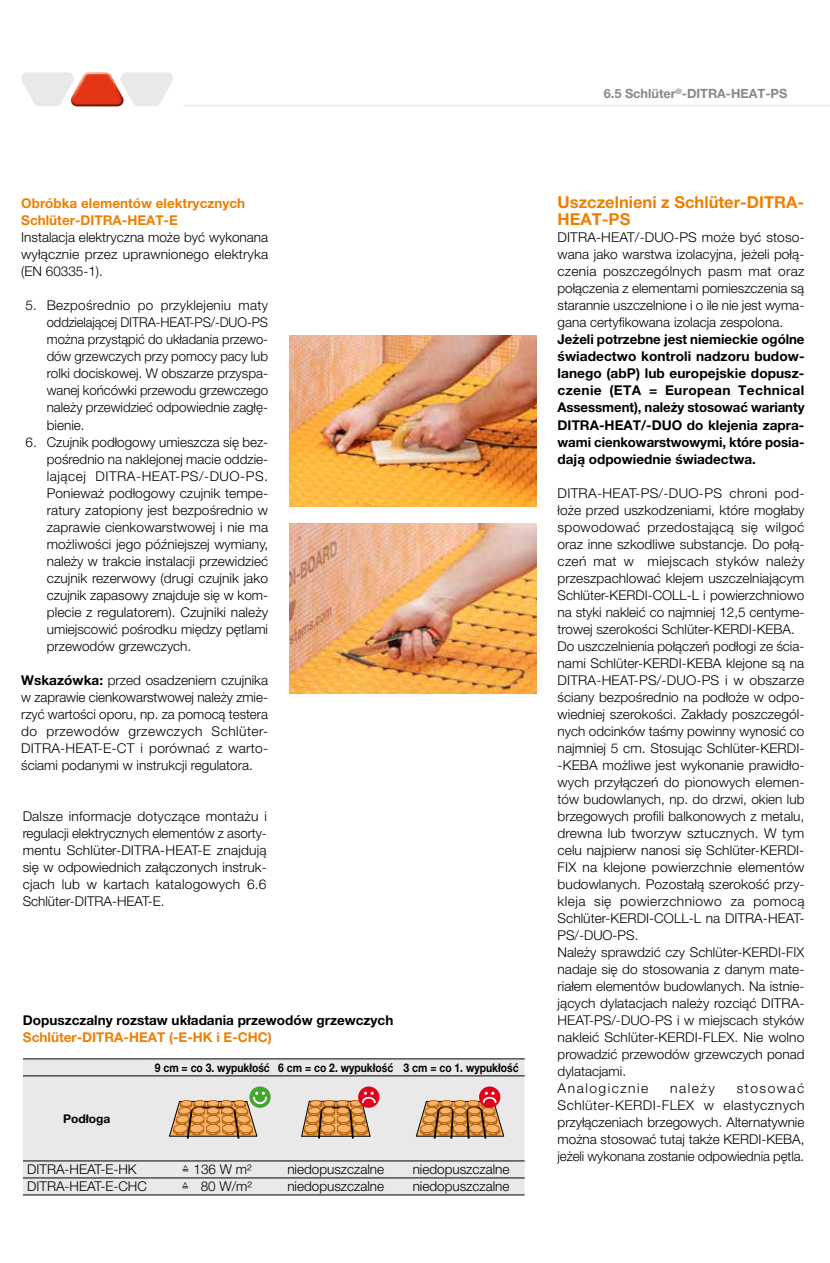
<style>
.page{position:relative;width:830px;height:1263px;background:#fff}
.page>*{position:absolute;margin:0;border:0;box-sizing:border-box;transform-origin:0 0}
.t1{font:700 16.5px/17px "Helvetica Neue LT Pro";color:#ee7f00}
.t2{font:300 13.5px/17px "Helvetica Neue LT Pro";color:#000;text-align:justify}
.t3{font:700 13.5px/17px "Helvetica Neue LT Pro";color:#000;text-align:justify}
.t4{font:700 13.5px/17px "Helvetica Neue LT Pro";color:#ee7f00}
.t5{font:700 12.75px "Helvetica Neue LT Pro";color:#87888a}
.t6{font:700 12px "Helvetica Neue LT Pro";color:#000;scale:.86 1}
.t7{font:700 12px "Helvetica Neue LT Pro";color:#000}
.s1{font-weight:700}
</style>
<div class="page">
<hr style="left:183px;top:105px;width:646px;height:1px;background:#e9e9ea">
<svg style="left:21px;top:72px;width:152px;height:34px"></svg>
<img style="left:289px;top:336px;width:247px;height:170px">
<img style="left:289px;top:523px;width:247px;height:170px">
<div style="left:23px;top:1059px;width:501px;height:136px;background:#e9e9ea"></div>
<hr style="left:151px;top:1075px;width:123px;height:1px;background:#000">
<hr style="left:274px;top:1075px;width:123px;height:1px;background:#000">
<hr style="left:397px;top:1075px;width:127px;height:1px;background:#000">
<hr style="left:151px;top:1161px;width:123px;height:1px;background:#000">
<hr style="left:274px;top:1161px;width:123px;height:1px;background:#000">
<hr style="left:397px;top:1161px;width:127px;height:1px;background:#000">
<hr style="left:151px;top:1178px;width:123px;height:1px;background:#000">
<hr style="left:274px;top:1178px;width:123px;height:1px;background:#000">
<hr style="left:397px;top:1178px;width:127px;height:1px;background:#000">
<hr style="left:23px;top:1075px;width:128px;height:1px;background:#000">
<hr style="left:23px;top:1161px;width:128px;height:1px;background:#000">
<hr style="left:23px;top:1178px;width:128px;height:1px;background:#000">
<hr style="left:23px;top:1195px;width:128px;height:1px;background:#000">
<hr style="left:151px;top:1195px;width:123px;height:1px;background:#000">
<hr style="left:274px;top:1195px;width:123px;height:1px;background:#000">
<hr style="left:397px;top:1195px;width:127px;height:1px;background:#000">
<hr style="left:23px;top:1058px;width:128px;height:1px;background:#000">
<hr style="left:151px;top:1058px;width:123px;height:1px;background:#000">
<hr style="left:274px;top:1058px;width:123px;height:1px;background:#000">
<hr style="left:397px;top:1058px;width:127px;height:1px;background:#000">
<svg style="left:249px;top:1086px;width:21px;height:22px"></svg>
<svg style="left:169px;top:1092px;width:99px;height:48px;background:#cdaa7c"></svg>
<svg style="left:479px;top:1086px;width:21px;height:22px"></svg>
<svg style="left:415px;top:1092px;width:89px;height:48px;background:#cd976e"></svg>
<svg style="left:358px;top:1086px;width:21px;height:22px"></svg>
<svg style="left:301px;top:1092px;width:75px;height:48px;background:#d09c73"></svg>
<p class="t5" style="left:603px;top:86px;width:185px">6.5 Schlüter<sup>®</sup>-DITRA-HEAT-PS</p>
<p class="t4" style="left:21px;top:195px;width:225px">Obróbka elementów elektrycznych<br>Schlüter-DITRA-HEAT-E</p>
<p class="t2" style="left:21px;top:229px;width:248px">Instalacja elektryczna może być wykonana wyłącznie przez uprawnionego elektryka (EN 60335-1).</p>
<p class="t2" style="left:47px;top:297px;width:223px;text-indent:-21px">5. Bezpośrednio po przyklejeniu maty oddzielającej DITRA-HEAT-PS/-DUO-PS można przystąpić do układania przewo&shy;dów grzewczych przy pomocy pacy lub rolki dociskowej. W obszarze przyspa&shy;wanej końcówki przewodu grzewczego należy przewidzieć odpowiednie zagłę&shy;bienie.</p>
<p class="t2" style="left:47px;top:433px;width:223px;text-indent:-21px">6. Czujnik podłogowy umieszcza się bez&shy;pośrednio na naklejonej macie oddzie&shy;lającej DITRA-HEAT-PS/-DUO-PS.<br>Ponieważ podłogowy czujnik tempe&shy;ratury zatopiony jest bezpośrednio w zaprawie cienkowarstwowej i nie ma możliwości jego późniejszej wymiany, należy w trakcie instalacji przewidzieć czujnik rezerwowy (drugi czujnik jako czujnik zapasowy znajduje się w kom&shy;plecie z regulatorem). Czujniki należy umiejscowić pośrodku między pętlami przewodów grzewczych.</p>
<p class="t2" style="left:21px;top:671px;width:248px"><span class="s1">Wskazówka:</span> przed osadzeniem czujnika w zaprawie cienkowarstwowej należy zmie&shy;rzyć wartości oporu, np. za pomocą testera do przewodów grzewczych Schlüter-DITRA-HEAT-E-CT i porównać z warto&shy;ściami podanymi w instrukcji regulatora.</p>
<p class="t2" style="left:23px;top:807px;width:245px">Dalsze informacje dotyczące montażu i regulacji elektrycznych elementów z asorty&shy;mentu Schlüter-DITRA-HEAT-E znajdują się w odpowiednich załączonych instruk&shy;cjach lub w kartach katalogowych 6.6<br>Schlüter-DITRA-HEAT-E.</p>
<p class="t3" style="left:23px;top:1011px;width:371px">Dopuszczalny rozstaw układania przewodów grzewczych</p>
<p class="t4" style="left:23px;top:1028px;width:250px">Schlüter-DITRA-HEAT (-E-HK i E-CHC)</p>
<p class="t6" style="left:155px;top:1060px;width:424px">9 cm = co 3. wypukłość 6 cm = co 2. wypukłość 3 cm = co 1. wypukłość</p>
<p class="t7" style="left:63px;top:1111px;width:49px">Podłoga</p>
<p class="t2" style="left:27px;top:1161px;width:111px">DITRA-HEAT-E-HK</p>
<p class="t2" style="left:181px;top:1161px;width:71px">≙ 136 W m²</p>
<p class="t2" style="left:287px;top:1161px;width:98px">niedopuszczalne</p>
<p class="t2" style="left:412px;top:1161px;width:98px">niedopuszczalne</p>
<p class="t2" style="left:27px;top:1178px;width:121px">DITRA-HEAT-E-CHC</p>
<p class="t2" style="left:181px;top:1178px;width:72px">≙ 80 W/m²</p>
<p class="t2" style="left:287px;top:1178px;width:98px">niedopuszczalne</p>
<p class="t2" style="left:412px;top:1178px;width:98px">niedopuszczalne</p>
<p class="t1" style="left:557px;top:194px;width:248px">Uszczelnieni z Schlüter-DITRA-<br>HEAT-PS</p>
<p class="t2" style="left:557px;top:229px;width:248px">DITRA-HEAT/-DUO-PS może być stoso&shy;wana jako warstwa izolacyjna, jeżeli połą&shy;czenia poszczególnych pasm mat oraz połączenia z elementami pomieszczenia są starannie uszczelnione i o ile nie jest wyma&shy;gana certyfikowana izolacja zespolona.</p>
<p class="t3" style="left:557px;top:331px;width:248px">Jeżeli potrzebne jest niemieckie ogólne świadectwo kontroli nadzoru budow&shy;lanego (abP) lub europejskie dopusz&shy;czenie (ETA = European Technical Assessment), należy stosować warianty DITRA-HEAT/-DUO do klejenia zapra&shy;wami cienkowarstwowymi, które posia&shy;dają odpowiednie świadectwa.</p>
<p class="t2" style="left:557px;top:484px;width:248px;text-align:left">DITRA-HEAT-PS/-DUO-PS chroni pod&shy;łoże przed uszkodzeniami, które mogłaby spowodować przedostającą się wilgoć oraz inne szkodliwe substancje. Do połą&shy;czeń mat w miejscach styków należy przeszpachlować klejem uszczelniającym Schlüter-KERDI-COLL-L i powierzchniowo na styki nakleić co najmniej 12,5 centyme&shy;trowej szerokości Schlüter-KERDI-KEBA.<br>Do uszczelnienia połączeń podłogi ze ścia&shy;nami Schlüter-KERDI-KEBA klejone są na DITRA-HEAT-PS/-DUO-PS i w obszarze ściany bezpośrednio na podłoże w odpo&shy;wiedniej szerokości. Zakłady poszczegól&shy;nych odcinków taśmy powinny wynosić co najmniej 5 cm. Stosując Schlüter-KERDI--KEBA możliwe jest wykonanie prawidło&shy;wych przyłączeń do pionowych elemen&shy;tów budowlanych, np. do drzwi, okien lub brzegowych profili balkonowych z metalu, drewna lub tworzyw sztucznych. W tym celu najpierw nanosi się Schlüter-KERDI-FIX na klejone powierzchnie elementów budowlanych. Pozostałą szerokość przy&shy;kleja się powierzchniowo za pomocą Schlüter-KERDI-COLL-L na DITRA-HEAT-PS/-DUO-PS.<br>Należy sprawdzić czy Schlüter-KERDI-FIX nadaje się do stosowania z danym mate&shy;riałem elementów budowlanych. Na istnie&shy;jących dylatacjach należy rozciąć DITRA-HEAT-PS/-DUO-PS i w miejscach styków nakleić Schlüter-KERDI-FLEX. Nie wolno prowadzić przewodów grzewczych ponad dylatacjami.<br>Analogicznie</p>
<p class="t2" style="left:557px;top:1079px;width:248px;text-indent:179px">stosować Schlüter-KERDI-FLEX w elastycznych przyłączeniach brzegowych. Alternatywnie można stosować tutaj także KERDI-KEBA, jeżeli wykonana zostanie odpowiednia pętla.</p>
<p class="t2" style="left:670px;top:1079px;width:46px">należy</p>
</div>
